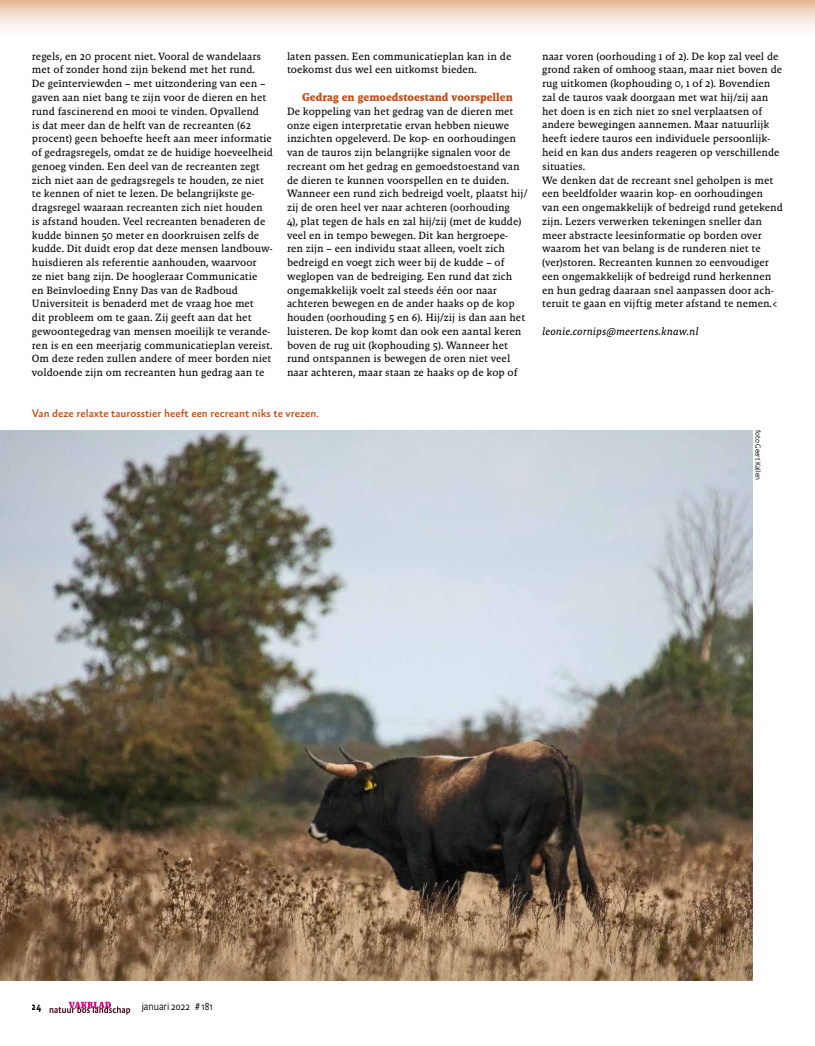
<style>
.page{position:relative;width:815px;height:1046px;background:#fff}
.page>*{position:absolute;margin:0;border:0;box-sizing:border-box;transform-origin:0 0}
.t1{font:700 11.5px "Malaga OT";color:#c34f17}
.t2{font:500 11px "Absara Sans Offc Pro";color:#c34f17}
.t3{font:10.75px/13.8px "Malaga OT";color:#000}
.t4{font:italic 10.75px "Malaga OT";color:#000}
.t5{font:300 10.38px "Absara Sans Headline Pro";color:#000}
.t6{font:500 10.38px "Absara Sans Headline Pro";color:#000}
.t7{font:300 7.5px "Absara Sans Headline Pro";color:#000}
</style>
<div class="page">
<img style="left:0;top:430px;width:752px;height:550px">
<svg style="left:50px;top:1001px;width:80px;height:13px"></svg>
<svg style="left:0;top:0;width:815px;height:30px;background:#f2dbcb"></svg>
<p class="t3" style="left:32px;top:49px;width:242px">regels, en 20 procent niet. Vooral de wandelaars met of zonder hond zijn bekend met het rund.<br>De geïnterviewden – met uitzondering van een – gaven aan niet bang te zijn voor de dieren en het rund fascinerend en mooi te vinden. Opvallend<br>is dat meer dan de helft van de recreanten (62 procent) geen behoefte heeft aan meer informatie of gedragsregels, omdat ze de huidige hoeveelheid genoeg vinden. Een deel van de recreanten zegt zich niet aan de gedragsregels te houden, ze niet te kennen of niet te lezen. De belangrijkste ge&shy;dragsregel waaraan recreanten zich niet houden is afstand houden. Veel recreanten benaderen de kudde binnen 50 meter en doorkruisen zelfs de kudde. Dit duidt erop dat deze mensen landbouw&shy;huisdieren als referentie aanhouden, waarvoor<br>ze niet bang zijn. De hoogleraar Communicatie<br>en Beïnvloeding Enny Das van de Radboud Universiteit is benaderd met de vraag hoe met<br>dit probleem om te gaan. Zij geeft aan dat het gewoontegedrag van mensen moeilijk te verande&shy;ren is en een meerjarig communicatieplan vereist.<br>Om deze reden zullen andere of meer borden niet voldoende zijn om recreanten hun gedrag aan te</p>
<p class="t3" style="left:287px;top:49px;width:226px">laten passen. Een communicatieplan kan in de toekomst dus wel een uitkomst bieden.</p>
<p class="t1" style="left:302px;top:90px;width:212px">Gedrag en gemoedstoestand voorspellen</p>
<p class="t3" style="left:287px;top:104px;width:242px">De koppeling van het gedrag van de dieren met onze eigen interpretatie ervan hebben nieuwe inzichten opgeleverd. De kop- en oorhoudingen van de tauros zijn belangrijke signalen voor de recreant om het gedrag en gemoedstoestand van de dieren te kunnen voorspellen en te duiden.<br>Wanneer een rund zich bedreigd voelt, plaatst hij/ zij de oren heel ver naar achteren (oorhouding<br>4), plat tegen de hals en zal hij/zij (met de kudde) veel en in tempo bewegen. Dit kan hergroepe-<br>ren zijn – een individu staat alleen, voelt zich bedreigd en voegt zich weer bij de kudde – of weglopen van de bedreiging. Een rund dat zich ongemakkelijk voelt zal steeds één oor naar achteren bewegen en de ander haaks op de kop houden (oorhouding 5 en 6). Hij/zij is dan aan het luisteren. De kop komt dan ook een aantal keren boven de rug uit (kophouding 5). Wanneer het rund ontspannen is bewegen de oren niet veel naar achteren, maar staan ze haaks op de kop of</p>
<p class="t2" style="left:32px;top:407px;width:288px">Van deze relaxte taurosstier heeft een recreant niks te vrezen.</p>
<p class="t3" style="left:542px;top:49px;width:242px">naar voren (oorhouding 1 of 2). De kop zal veel de grond raken of omhoog staan, maar niet boven de rug uitkomen (kophouding 0, 1 of 2). Bovendien zal de tauros vaak doorgaan met wat hij/zij aan het doen is en zich niet zo snel verplaatsen of andere bewegingen aannemen. Maar natuurlijk heeft iedere tauros een individuele persoonlijk&shy;heid en kan dus anders reageren op verschillende situaties.<br>We denken dat de recreant snel geholpen is met een beeldfolder waarin kop- en oorhoudingen van een ongemakkelijk of bedreigd rund getekend zijn. Lezers verwerken tekeningen sneller dan meer abstracte leesinformatie op borden over waarom het van belang is de runderen niet te (ver)storen. Recreanten kunnen zo eenvoudiger een ongemakkelijk of bedreigd rund herkennen en hun gedrag daaraan snel aanpassen door ach&shy;teruit te gaan en vijftig meter afstand te nemen.&lt;</p>
<p class="t4" style="left:542px;top:325px;width:158px">leonie.cornips@meertens.knaw.nl</p>
<p class="t7" style="left:763px;top:430px;width:51px;rotate:90deg">foto Geert Kallen</p>
<p class="t6" style="left:32px;top:999px;width:11px">24</p>
<p class="t5" style="left:142px;top:999px;width:73px">januari 2022 # 181</p>
</div>
